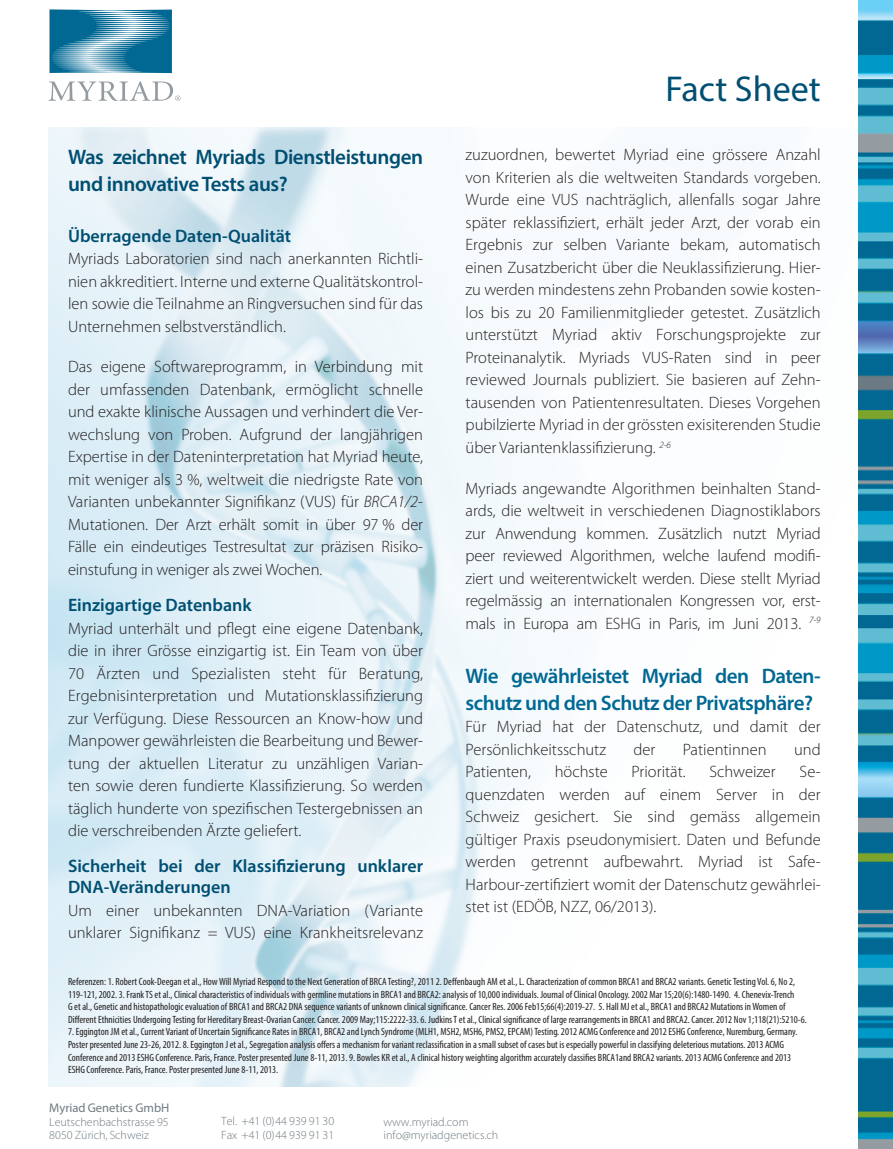
<style>
.page{position:relative;width:893px;height:1149px;background:#fff}
.page>*{position:absolute;margin:0;border:0;box-sizing:border-box;transform-origin:0 0}
.t1{font:36px "Myriad Pro";color:#004f72}
.Titel_1_14{font:600 21px/27px "Myriad Pro";letter-spacing:-.025em;color:#006893}
.Titel_1_14-2{font:600 21px/27px "Myriad Pro";letter-spacing:-.02em;color:#004f72}
.Paragraph_Style_1{font:600 18px/21px "Myriad Pro";color:#004f72}
.Titel_1_14-3{font:300 16.5px/22.5px "Myriad Pro";color:#231f20;text-align:justify}
.t2{font:12.6px "Myriad Pro";color:#6e7a81}
.t3{font:300 12px "Myriad Pro";color:#6e7a81}
.t4{font:condensed 10.5px/12.6px "Myriad Pro";color:#231f20}
.s1{font-style:italic}
</style>
<div class="page">
<img style="left:49px;top:128px;width:810px;height:957px">
<img style="left:859px;top:0;width:34px;height:1148px">
<svg style="left:49px;top:81px;width:132px;height:20px"></svg>
<svg style="left:49px;top:9px;width:123px;height:64px;background:#4691b0"></svg>
<p class="Titel_1_14-2" style="left:68px;top:142px;width:357px">Was zeichnet Myriads Dienstleistungen und innovative Tests aus?</p>
<p class="Paragraph_Style_1" style="left:68px;top:225px;width:225px">Überragende Daten-Qualität</p>
<p class="Titel_1_14-3" style="left:68px;top:248px;width:357px">Myriads Laboratorien sind nach anerkannten Richtli&shy;nien akkreditiert. Interne und externe Qualitätskontrol&shy;len sowie die Teilnahme an Ringversuchen sind für das Unternehmen selbstverständlich.</p>
<p class="Titel_1_14-3" style="left:68px;top:356px;width:357px">Das eigene Softwareprogramm, in Verbindung mit der umfassenden Datenbank, ermöglicht schnelle und exakte klinische Aussagen und verhindert die Ver&shy;wechslung von Proben. Aufgrund der langjährigen Expertise in der Dateninterpretation hat Myriad heute, mit weniger als 3 %, weltweit die niedrigste Rate von Varianten unbekannter Signifikanz (VUS) für <span class="s1">BRCA1/2</span>- Mutationen. Der Arzt erhält somit in über 97 % der Fälle ein eindeutiges Testresultat zur präzisen Risiko&shy;einstufung in weniger als zwei Wochen.</p>
<p class="Paragraph_Style_1" style="left:68px;top:594px;width:185px">Einzigartige Datenbank</p>
<p class="Titel_1_14-3" style="left:68px;top:617px;width:357px">Myriad unterhält und pflegt eine eigene Datenbank, die in ihrer Grösse einzigartig ist. Ein Team von über 70 Ärzten und Spezialisten steht für Beratung, Ergebnisinterpretation und Mutationsklassifizierung zur Verfügung. Diese Ressourcen an Know-how und Manpower gewährleisten die Bearbeitung und Bewer&shy;tung der aktuellen Literatur zu unzähligen Varian&shy;ten sowie deren fundierte Klassifizierung. So werden täglich hunderte von spezifischen Testergebnissen an die verschreibenden Ärzte geliefert.</p>
<p class="Paragraph_Style_1" style="left:68px;top:855px;width:357px">Sicherheit bei der Klassifizierung unklarer<br>DNA-Veränderungen</p>
<p class="Titel_1_14-3" style="left:68px;top:899px;width:357px">Um einer unbekannten DNA-Variation (Variante unklarer Signifikanz = VUS) eine Krankheitsrelevanz</p>
<p class="t1" style="left:666px;top:66px;width:157px">Fact Sheet</p>
<p class="Titel_1_14-3" style="left:466px;top:144px;width:357px">zuzuordnen, bewertet Myriad eine grössere Anzahl von Kriterien als die weltweiten Standards vorgeben.<br>Wurde eine VUS nachträglich, allenfalls sogar Jahre später reklassifiziert, erhält jeder Arzt, der vorab ein Ergebnis zur selben Variante bekam, automatisch einen Zusatzbericht über die Neuklassifizierung. Hier&shy;zu werden mindestens zehn Probanden sowie kosten&shy;los bis zu 20 Familienmitglieder getestet. Zusätzlich unterstützt Myriad aktiv Forschungsprojekte zur Proteinanalytik. Myriads VUS-Raten sind in peer reviewed Journals publiziert. Sie basieren auf Zehn&shy;tausenden von Patientenresultaten. Dieses Vorgehen pubilzierte Myriad in der grössten exisiterenden Studie über Variantenklassifizierung. <sup>2-6</sup></p>
<p class="Titel_1_14-3" style="left:466px;top:477px;width:357px">Myriads angewandte Algorithmen beinhalten Stand&shy;ards, die weltweit in verschiedenen Diagnostiklabors zur Anwendung kommen. Zusätzlich nutzt Myriad peer reviewed Algorithmen, welche laufend modifi&shy;ziert und weiterentwickelt werden. Diese stellt Myriad regelmässig an internationalen Kongressen vor, erst&shy;mals in Europa am ESHG in Paris, im Juni 2013. <sup>7-9</sup></p>
<p class="Titel_1_14" style="left:466px;top:661px;width:357px">Wie gewährleistet Myriad den Daten&shy;schutz und den Schutz der Privatsphäre?</p>
<p class="Titel_1_14-3" style="left:466px;top:715px;width:356px">Für Myriad hat der Datenschutz, und damit der<br>Persönlichkeitsschutz</p>
<p class="Titel_1_14-3" style="left:633px;top:738px;width:23px">der</p>
<p class="Titel_1_14-3" style="left:683px;top:738px;width:85px">Patientinnen</p>
<p class="Titel_1_14-3" style="left:794px;top:738px;width:28px">und</p>
<p class="Titel_1_14-3" style="left:466px;top:760px;width:67px">Patienten,</p>
<p class="Titel_1_14-3" style="left:555px;top:760px;width:54px">höchste</p>
<p class="Titel_1_14-3" style="left:631px;top:760px;width:56px">Priorität.</p>
<p class="Titel_1_14-3" style="left:709px;top:760px;width:68px">Schweizer</p>
<p class="Titel_1_14-3" style="left:466px;top:760px;width:357px;text-indent:334px">Se&shy;quenzdaten werden auf einem Server in der Schweiz gesichert. Sie sind gemäss allgemein gültiger Praxis pseudonymisiert. Daten und Befunde werden getrennt aufbewahrt. Myriad ist Safe-Harbour-zertifiziert womit der Datenschutz gewährlei&shy;stet ist (EDÖB, NZZ, 06/2013).</p>
<p class="t4" style="left:68px;top:974px;width:740px">Referenzen: 1. Robert Cook-Deegan et al., How Will Myriad Respond to the Next Generation of BRCA Testing?, 2011 2. Deffenbaugh AM et al., L. Characterization of common BRCA1 and BRCA2 variants. Genetic Testing Vol. 6, No 2, 119-121, 2002. 3. Frank TS et al., Clinical characteristics of individuals with germline mutations in BRCA1 and BRCA2: analysis of 10,000 individuals. Journal of Clinical Oncology. 2002 Mar 15;20(6):1480-1490. 4. Chenevix-Trench<br>G et al., Genetic and histopathologic evaluation of BRCA1 and BRCA2 DNA sequence variants of unknown clinical significance. Cancer Res. 2006 Feb15;66(4):2019-27. 5. Hall MJ et al., BRCA1 and BRCA2 Mutations in Women of Different Ethnicities Undergoing Testing for Hereditary Breast-Ovarian Cancer. Cancer. 2009 May;115:2222-33. 6. Judkins T et al., Clinical significance of large rearrangements in BRCA1 and BRCA2. Cancer. 2012 Nov 1;118(21):5210-6.</p>
<p class="t4" style="left:68px;top:1025px;width:731px">7. Eggington JM et al., Current Variant of Uncertain Significance Rates in BRCA1, BRCA2 and Lynch Syndrome (MLH1, MSH2, MSH6, PMS2, EPCAM) Testing. 2012 ACMG Conference and 2012 ESHG Conference, Nuremburg, Germany.<br>Poster presented June 23-26, 2012. 8. Eggington J et al., Segregation analysis offers a mechanism for variant reclassification in a small subset of cases but is especially powerful in classifying deleterious mutations. 2013 ACMG Conference and 2013 ESHG Conference. Paris, France. Poster presented June 8-11, 2013. 9. Bowles KR et al., A clinical history weighting algorithm accurately classifies BRCA1and BRCA2 variants. 2013 ACMG Conference and 2013<br>ESHG Conference. Paris, France. Poster presented June 8-11, 2013.</p>
<p class="t2" style="left:49px;top:1099px;width:122px">Myriad Genetics GmbH</p>
<p class="t3" style="left:49px;top:1114px;width:121px">Leutschenbachstrasse 95</p>
<p class="t3" style="left:49px;top:1128px;width:101px">8050 Zürich, Schweiz</p>
<p class="t3" style="left:221px;top:1114px;width:115px">Tel. +41 (0)44 939 91 30</p>
<p class="t3" style="left:221px;top:1127px;width:115px">Fax +41 (0)44 939 91 31</p>
<p class="t3" style="left:384px;top:1114px;width:86px">www.myriad.com</p>
<p class="t3" style="left:384px;top:1128px;width:116px">info@myriadgenetics.ch</p>
</div>
